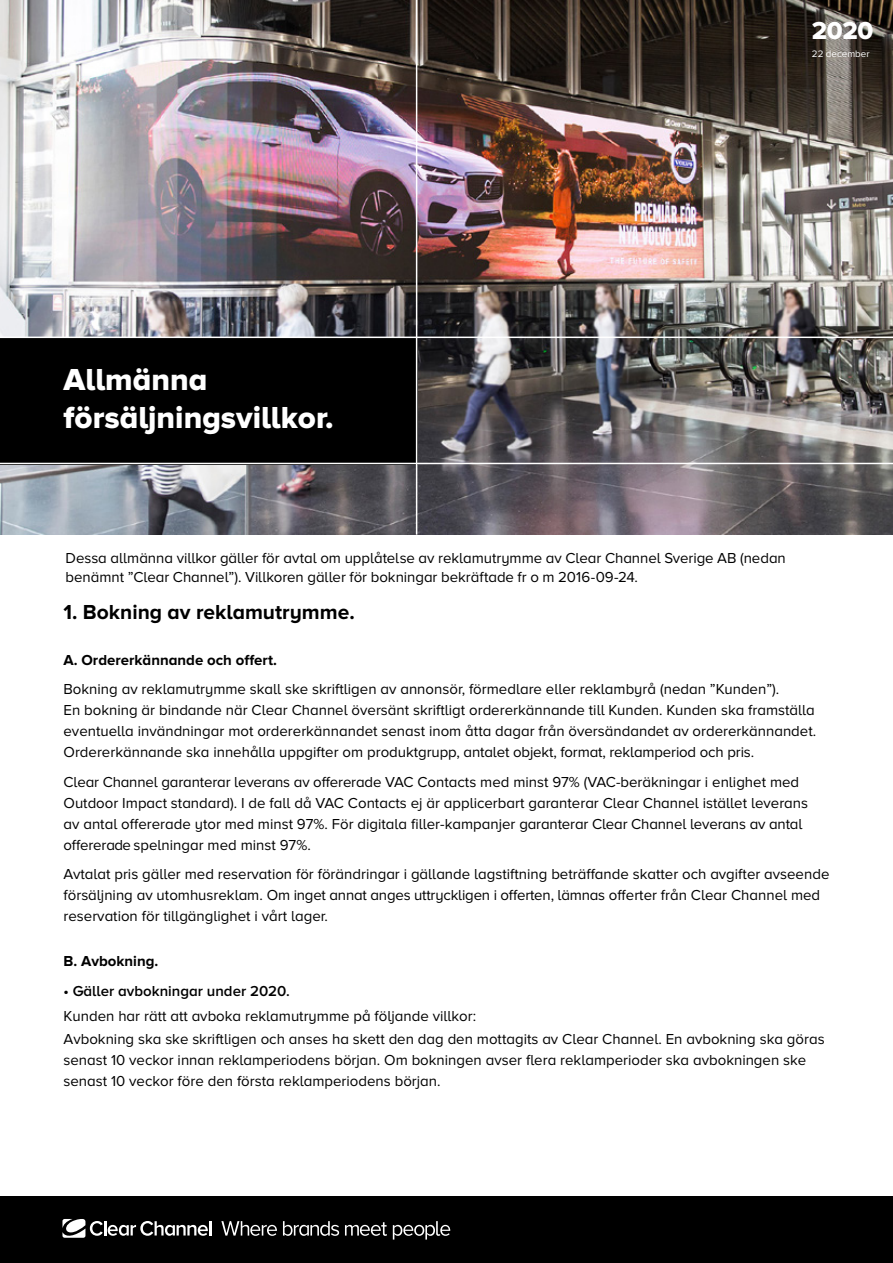
<style>
.page{position:relative;width:893px;height:1263px;background:#fff}
.page>*{position:absolute;margin:0;border:0;box-sizing:border-box;transform-origin:0 0}
.t1{font:31.5px/37.8px "Proxima Nova A Extrabld";color:#fff}
.t2{font:25.5px "Proxima Nova A Extrabld";color:#fff}
.t3{font:700 21px "Proxima Nova A";color:#000}
.t4{font:15px/21px "Proxima Nova A";color:#000}
.t5{font:700 15px "Proxima Nova A";color:#000}
.t6{font:600 15px "Proxima Nova A";color:#000}
.t7{font:9.75px "Proxima Nova A";color:#fff}
</style>
<div class="page">
<img style="left:0;top:0;width:893px;height:535px">
<div style="left:0;top:1196px;width:893px;height:67px;background:#000"></div>
<svg style="left:62px;top:1219px;width:149px;height:19px"></svg>
<svg style="left:221px;top:1221px;width:229px;height:18px"></svg>
<div style="left:0;top:338px;width:417px;height:126px;background:#000"></div>
<hr style="left:0;top:337px;width:893px;height:1px;background:#fff">
<hr style="left:0;top:463px;width:893px;height:1px;background:#fff">
<hr style="left:416px;top:0;width:1px;height:535px;background:#fff">
<h2 class="t2" style="left:812px;top:16px;width:63px">2020</h2>
<p class="t7" style="left:812px;top:49px;width:59px">22 december</p>
<h1 class="t1" style="left:64px;top:360px;width:272px">Allmänna försäljningsvillkor.</h1>
<p class="t4" style="left:66px;top:548px;width:722px;line-height:19.5px">Dessa allmänna villkor gäller för avtal om upplåtelse av reklamutrymme av Clear Channel Sverige AB (nedan benämnt ”Clear Channel”). Villkoren gäller för bokningar bekräftade fr o m 2016-09-24.</p>
<h3 class="t3" style="left:64px;top:600px;width:293px">1. Bokning av reklamutrymme.</h3>
<p class="t5" style="left:64px;top:651px;width:215px">A. Ordererkännande och offert.</p>
<p class="t4" style="left:64px;top:678px;width:754px">Bokning av reklamutrymme skall ske skriftligen av annonsör, förmedlare eller reklambyrå (nedan ”Kunden”).<br>En bokning är bindande när Clear Channel översänt skriftligt ordererkännande till Kunden. Kunden ska framställa eventuella invändningar mot ordererkännandet senast inom åtta dagar från översändandet av ordererkännandet.<br>Ordererkännande ska innehålla uppgifter om produktgrupp, antalet objekt, format, reklamperiod och pris.</p>
<p class="t4" style="left:64px;top:771px;width:746px">Clear Channel garanterar leverans av offererade VAC Contacts med minst 97% (VAC-beräkningar i enlighet med Outdoor Impact standard). I de fall då VAC Contacts ej är applicerbart garanterar Clear Channel istället leverans av antal offererade ytor med minst 97%. För digitala filler-kampanjer garanterar Clear Channel leverans av antal offererade spelningar med minst 97%.</p>
<p class="t4" style="left:64px;top:863px;width:767px">Avtalat pris gäller med reservation för förändringar i gällande lagstiftning beträffande skatter och avgifter avseende försäljning av utomhusreklam. Om inget annat anges uttryckligen i offerten, lämnas offerter från Clear Channel med reservation för tillgänglighet i vårt lager.</p>
<p class="t5" style="left:64px;top:953px;width:96px">B. Avbokning.</p>
<p class="t6" style="left:64px;top:982px;width:228px">• Gäller avbokningar under 2020.</p>
<p class="t4" style="left:64px;top:1005px;width:763px;line-height:22.6px">Kunden har rätt att avboka reklamutrymme på följande villkor:<br>Avbokning ska ske skriftligen och anses ha skett den dag den mottagits av Clear Channel. En avbokning ska göras</p>
<p class="t4" style="left:64px;top:1049px;width:744px">senast 10 veckor innan reklamperiodens början. Om bokningen avser flera reklamperioder ska avbokningen ske senast 10 veckor före den första reklamperiodens början.</p>
</div>
